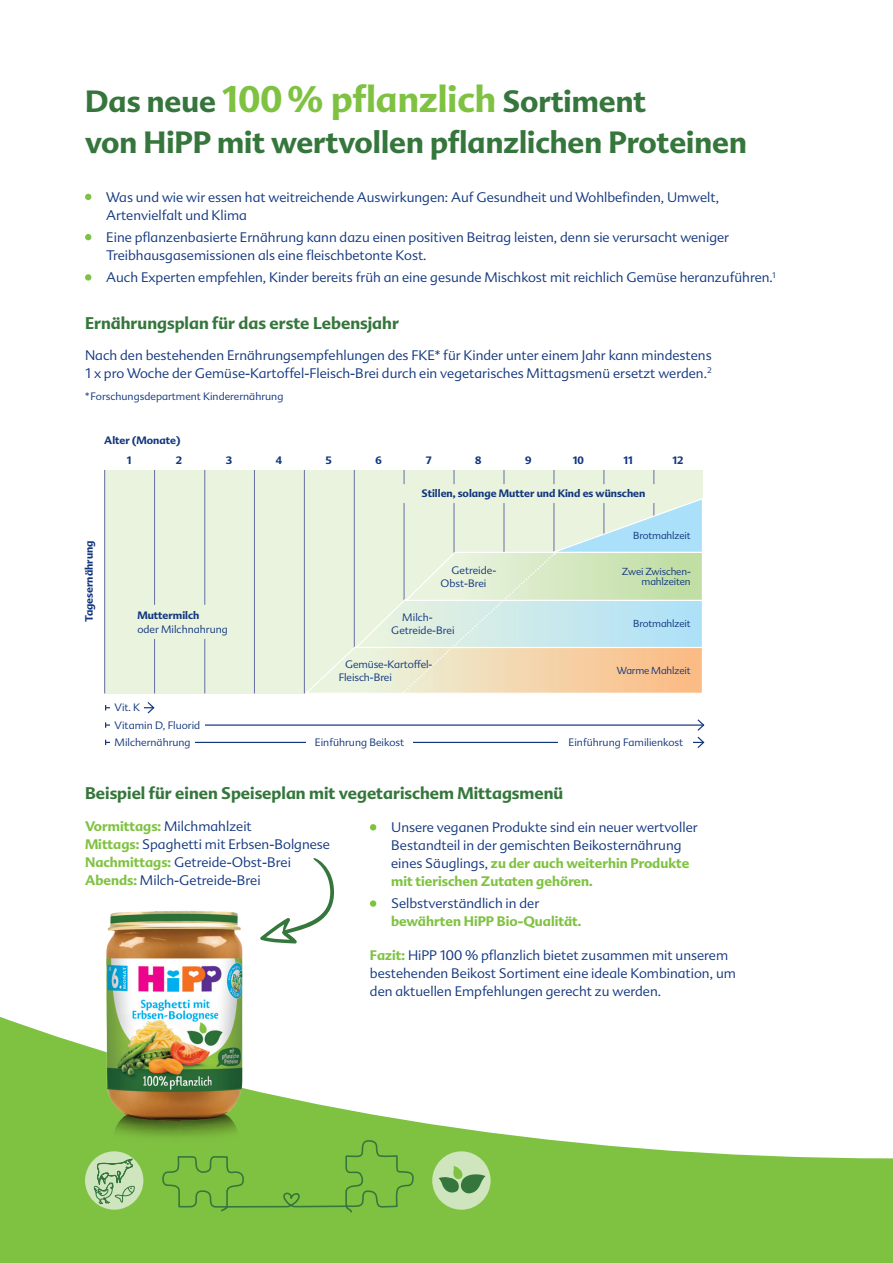
<style>
.page{position:relative;width:893px;height:1263px;background:#fff}
.page>*{position:absolute;margin:0;border:0;box-sizing:border-box;transform-origin:0 0}
.t1{font:700 30px/40.5px "Advert Pro";color:#35763c}
.t2{font:700 16.5px "Advert Pro";color:#35763c}
.t3{font:300 13.5px/18px "Advert Pro";color:#11367e}
.t4{font:700 13.5px "Advert Pro";color:#7fc241}
.t5{font:300 10.5px/13.5px "Advert Pro";color:#11367e}
.t6{font:700 10.5px/19.8px "Advert Pro";color:#11367e}
.t7{font:300 9.9px/10.9px "Advert Pro";letter-spacing:-.015em;color:#11367e;text-align:right}
.s1{font-size:36px;color:#7fc241}
.s2{font-weight:700;color:#7fc241}
</style>
<div class="page">
<svg style="left:0;top:1017px;width:893px;height:246px;fill:#7fc241"></svg>
<svg style="left:85px;top:194px;width:6px;height:6px"></svg>
<svg style="left:85px;top:234px;width:6px;height:6px"></svg>
<div style="left:85px;top:274px;width:6px;height:7px;background:#7fc241;border-radius:50%"></div>
<svg style="left:370px;top:824px;width:6px;height:6px"></svg>
<div style="left:370px;top:900px;width:6px;height:7px;background:#7fc241;border-radius:50%"></div>
<svg style="left:162px;top:1140px;width:252px;height:73px;background:#79bc40"></svg>
<div style="left:432px;top:1151px;width:59px;height:59px;background:#cee5bd;border-radius:50%"></div>
<svg style="left:439px;top:1166px;width:46px;height:28px"></svg>
<div style="left:85px;top:1151px;width:58px;height:59px;background:#cee5bd;border-radius:50%"></div>
<svg style="left:93px;top:1158px;width:43px;height:47px"></svg>
<div style="left:105px;top:470px;width:598px;height:223px;background:#eaf3de"></div>
<hr style="left:104px;top:470px;width:1px;height:223px;background:#666ea3">
<hr style="left:154px;top:639px;width:1px;height:54px;background:#666ea3">
<hr style="left:204px;top:639px;width:1px;height:54px;background:#666ea3">
<hr style="left:154px;top:470px;width:1px;height:135px;background:#666ea3">
<hr style="left:204px;top:470px;width:1px;height:135px;background:#666ea3">
<hr style="left:254px;top:470px;width:1px;height:223px;background:#666ea3">
<hr style="left:304px;top:470px;width:1px;height:223px;background:#666ea3">
<hr style="left:354px;top:470px;width:1px;height:223px;background:#666ea3">
<svg style="left:404px;top:470px;width:1px;height:14px"></svg>
<svg style="left:454px;top:470px;width:1px;height:14px"></svg>
<svg style="left:504px;top:470px;width:1px;height:14px"></svg>
<svg style="left:553px;top:470px;width:1px;height:14px"></svg>
<svg style="left:603px;top:470px;width:1px;height:14px"></svg>
<svg style="left:653px;top:470px;width:1px;height:14px"></svg>
<svg style="left:303px;top:497px;width:400px;height:197px"></svg>
<hr style="left:106px;top:742px;width:598px;height:1px;background:#11367e">
<div style="left:110px;top:738px;width:85px;height:9px;background:#fff"></div>
<div style="left:306px;top:738px;width:107px;height:9px;background:#fff"></div>
<div style="left:558px;top:738px;width:135px;height:9px;background:#fff"></div>
<hr style="left:106px;top:724px;width:598px;height:2px;background:#11367e">
<svg style="left:696px;top:719px;width:9px;height:29px"></svg>
<div style="left:110px;top:721px;width:95px;height:9px;background:#fff"></div>
<hr style="left:106px;top:707px;width:48px;height:1px;background:#11367e">
<svg style="left:146px;top:702px;width:9px;height:12px"></svg>
<div style="left:110px;top:703px;width:34px;height:9px;background:#fff"></div>
<img style="left:91px;top:911px;width:175px;height:232px">
<img style="left:108px;top:1109px;width:136px;height:44px">
<svg style="left:260px;top:858px;width:74px;height:86px"></svg>
<h1 class="t1" style="left:85px;top:81px;width:663px">Das neue <span class="s1">100 % pflanzlich</span> Sortiment<br>von HiPP mit wertvollen pflanzlichen Proteinen</h1>
<p class="t3" style="left:106px;top:188px;width:614px">Was und wie wir essen hat weitreichende Auswirkungen: Auf Gesundheit und Wohlbefinden, Umwelt,<br>Artenvielfalt und Klima</p>
<p class="t3" style="left:106px;top:228px;width:624px">Eine pflanzenbasierte Ernährung kann dazu einen positiven Beitrag leisten, denn sie verursacht weniger<br>Treibhausgasemissionen als eine fleischbetonte Kost.</p>
<p class="t3" style="left:106px;top:268px;width:671px">Auch Experten empfehlen, Kinder bereits früh an eine gesunde Mischkost mit reichlich Gemüse heranzuführen.<sup>1</sup></p>
<p class="t2" style="left:85px;top:312px;width:315px">Ernährungsplan für das erste Lebensjahr</p>
<p class="t3" style="left:85px;top:346px;width:628px">Nach den bestehenden Ernährungsempfehlungen des FKE* für Kinder unter einem Jahr kann mindestens<br>1 x pro Woche der Gemüse-Kartoffel-Fleisch-Brei durch ein vegetarisches Mittagsmenü ersetzt werden.<sup>2</sup></p>
<p class="t5" style="left:85px;top:390px;width:200px">*Forschungsdepartment Kinderernährung</p>
<p class="t6" style="left:127px;top:430px;width:55px;text-indent:-23px">Alter (Monate)<br>1</p>
<p class="t6" style="left:176px;top:450px;width:8px">2</p>
<p class="t6" style="left:226px;top:450px;width:8px">3</p>
<p class="t6" style="left:276px;top:450px;width:8px">4</p>
<p class="t6" style="left:326px;top:450px;width:8px">5</p>
<p class="t6" style="left:375px;top:450px;width:8px">6</p>
<p class="t6" style="left:425px;top:450px;width:8px">7</p>
<p class="t6" style="left:475px;top:450px;width:8px">8</p>
<p class="t6" style="left:525px;top:450px;width:8px">9</p>
<p class="t6" style="left:573px;top:450px;width:13px">10</p>
<p class="t6" style="left:623px;top:450px;width:11px">11</p>
<p class="t6" style="left:672px;top:450px;width:13px">12</p>
<p class="t6" style="left:421px;top:484px;width:225px">Stillen, solange Mutter und Kind es wünschen</p>
<p class="t6" style="left:79px;top:622px;width:83px;rotate:-90deg">Tagesernährung</p>
<p class="t6" style="left:137px;top:606px;width:64px">Muttermilch</p>
<p class="t5" style="left:137px;top:622px;width:92px">oder Milchnahrung</p>
<p class="t5" style="left:115px;top:701px;width:27px">Vit. K</p>
<p class="t5" style="left:115px;top:718px;width:87px">Vitamin D, Fluorid</p>
<p class="t5" style="left:440px;top:563px;width:57px;text-indent:11px">Getreide-<br>Obst-Brei</p>
<p class="t5" style="left:391px;top:610px;width:65px;text-indent:11px">Milch-<br>Getreide-Brei</p>
<p class="t5" style="left:339px;top:657px;width:95px;text-indent:6px">Gemüse-Kartoffel-<br>Fleisch-Brei</p>
<p class="t7" style="left:633px;top:530px;width:59px">Brotmahlzeit</p>
<p class="t7" style="left:622px;top:566px;width:70px">Zwei Zwischen&shy;mahlzeiten</p>
<p class="t7" style="left:633px;top:618px;width:59px">Brotmahlzeit</p>
<p class="t7" style="left:617px;top:665px;width:75px">Warme Mahlzeit</p>
<p class="t5" style="left:115px;top:736px;width:78px">Milchernährung</p>
<p class="t5" style="left:315px;top:736px;width:91px">Einführung Beikost</p>
<p class="t5" style="left:569px;top:736px;width:116px">Einführung Familienkost</p>
<p class="t2" style="left:85px;top:782px;width:480px">Beispiel für einen Speiseplan mit vegetarischem Mittagsmenü</p>
<p class="t3" style="left:85px;top:817px;width:246px"><span class="s2">Vormittags:</span> Milchmahlzeit<br><span class="s2">Mittags:</span> Spaghetti mit Erbsen-Bolgnese <span class="s2">Nachmittags:</span> Getreide-Obst-Brei <span class="s2">Abends:</span> Milch-Getreide-Brei</p>
<p class="t3" style="left:391px;top:818px;width:308px">Unsere veganen Produkte sind ein neuer wertvoller Bestandteil in der gemischten Beikosternährung eines Säuglings, <span class="s2">zu der auch weiterhin Produkte mit tierischen Zutaten gehören.</span></p>
<p class="t3" style="left:391px;top:894px;width:150px">Selbstverständlich in der</p>
<p class="t4" style="left:391px;top:912px;width:192px">bewährten HiPP Bio-Qualität.</p>
<p class="t3" style="left:370px;top:946px;width:367px"><span class="s2">Fazit:</span> HiPP 100 % pflanzlich bietet zusammen mit unserem bestehenden Beikost Sortiment eine ideale Kombination, um den aktuellen Empfehlungen gerecht zu werden.</p>
</div>
